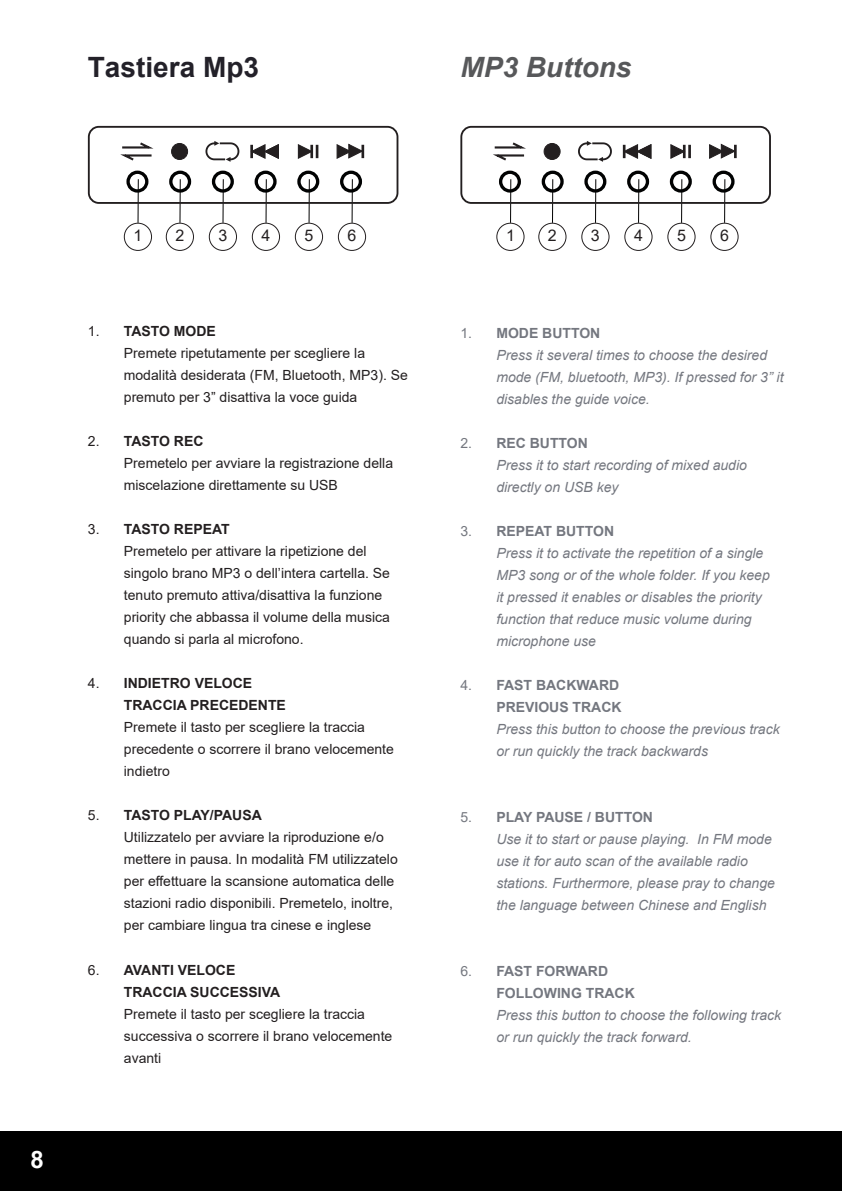
<style>
.page{position:relative;width:842px;height:1191px;background:#fff}
.page>*{position:absolute;margin:0;border:0;box-sizing:border-box;transform-origin:0 0}
.t1{font:700 28px "Arial";color:#232129}
.t2{font:italic 700 28px "Arial";color:#57585a}
.t3{font:700 24px "Arial";color:#fff}
.t4{font:16px "Arial";color:#231f20}
.t5{font:14px/22px "Arial";color:#231f20}
.t6{font:italic 14px/22px "Arial";color:#74777f}
.t7{font:700 14px/22px "Arial";color:#231f20}
.t8{font:700 14px/22px "Arial";color:#74777f;text-align:right}
.s1{font-weight:700}
.s2{font-weight:400}
.s3{font-style:normal}
.s4{font-weight:700;font-style:normal}
</style>
<div class="page">
<div style="left:0;top:1131px;width:842px;height:60px;background:#000"></div>
<hr style="left:138px;top:179px;width:1px;height:44px;background:#000">
<div style="left:124px;top:223px;width:28px;height:28px;border:1px solid #231f20;border-radius:50%"></div>
<hr style="left:510px;top:179px;width:1px;height:44px;background:#000">
<div style="left:496px;top:223px;width:28px;height:28px;border:1px solid #231f20;border-radius:50%"></div>
<hr style="left:180px;top:179px;width:1px;height:44px;background:#000">
<div style="left:166px;top:223px;width:28px;height:28px;border:1px solid #231f20;border-radius:50%"></div>
<hr style="left:552px;top:179px;width:1px;height:44px;background:#000">
<div style="left:538px;top:223px;width:28px;height:28px;border:1px solid #231f20;border-radius:50%"></div>
<hr style="left:223px;top:179px;width:1px;height:44px;background:#000">
<div style="left:209px;top:223px;width:28px;height:28px;border:1px solid #231f20;border-radius:50%"></div>
<hr style="left:595px;top:179px;width:1px;height:44px;background:#000">
<div style="left:581px;top:223px;width:28px;height:28px;border:1px solid #231f20;border-radius:50%"></div>
<hr style="left:266px;top:179px;width:1px;height:44px;background:#000">
<div style="left:252px;top:223px;width:28px;height:28px;border:1px solid #231f20;border-radius:50%"></div>
<hr style="left:638px;top:179px;width:1px;height:44px;background:#000">
<div style="left:624px;top:223px;width:28px;height:28px;border:1px solid #231f20;border-radius:50%"></div>
<hr style="left:309px;top:179px;width:1px;height:44px;background:#000">
<div style="left:295px;top:223px;width:28px;height:28px;border:1px solid #231f20;border-radius:50%"></div>
<hr style="left:681px;top:179px;width:1px;height:44px;background:#000">
<div style="left:667px;top:223px;width:28px;height:28px;border:1px solid #231f20;border-radius:50%"></div>
<hr style="left:352px;top:179px;width:1px;height:44px;background:#000">
<div style="left:338px;top:223px;width:28px;height:28px;border:1px solid #231f20;border-radius:50%"></div>
<hr style="left:724px;top:179px;width:1px;height:44px;background:#000">
<div style="left:710px;top:223px;width:28px;height:28px;border:1px solid #231f20;border-radius:50%"></div>
<svg style="left:126px;top:170px;width:236px;height:24px"></svg>
<div style="left:88px;top:126px;width:310px;height:78px;border:2px solid #231f20;border-radius:10px"></div>
<svg style="left:120px;top:142px;width:34px;height:19px"></svg>
<svg style="left:250px;top:144px;width:29px;height:15px"></svg>
<svg style="left:297px;top:144px;width:21px;height:15px"></svg>
<div style="left:172px;top:143px;width:16px;height:16px;background:#231f20;border-radius:50%"></div>
<div style="left:171px;top:143px;width:17px;height:17px;border:1px solid #231f20;border-radius:50%"></div>
<svg style="left:205px;top:141px;width:34px;height:21px"></svg>
<svg style="left:336px;top:143px;width:28px;height:16px"></svg>
<svg style="left:499px;top:170px;width:236px;height:24px"></svg>
<div style="left:460px;top:126px;width:311px;height:78px;border:2px solid #231f20;border-radius:10px"></div>
<svg style="left:493px;top:142px;width:33px;height:19px"></svg>
<svg style="left:623px;top:144px;width:29px;height:15px"></svg>
<svg style="left:670px;top:144px;width:21px;height:15px"></svg>
<div style="left:544px;top:143px;width:16px;height:16px;background:#231f20;border-radius:50%"></div>
<div style="left:544px;top:143px;width:16px;height:17px;border:1px solid #231f20;border-radius:50%"></div>
<svg style="left:578px;top:141px;width:34px;height:21px"></svg>
<svg style="left:709px;top:143px;width:28px;height:16px"></svg>
<h1 class="t1" style="left:88px;top:48px;width:173px">Tastiera Mp3</h1>
<h1 class="t2" style="left:460px;top:49px;width:173px">MP3 Buttons</h1>
<h2 class="t3" style="left:30px;top:1143px;width:15px">8</h2>
<p class="t4" style="left:133px;top:225px;width:10px">1</p>
<p class="t4" style="left:175px;top:225px;width:10px">2</p>
<p class="t4" style="left:218px;top:225px;width:10px">3</p>
<p class="t4" style="left:261px;top:225px;width:10px">4</p>
<p class="t4" style="left:304px;top:225px;width:10px">5</p>
<p class="t4" style="left:347px;top:225px;width:10px">6</p>
<p class="t4" style="left:506px;top:225px;width:10px">1</p>
<p class="t4" style="left:548px;top:225px;width:10px">2</p>
<p class="t4" style="left:591px;top:225px;width:10px">3</p>
<p class="t4" style="left:634px;top:225px;width:10px">4</p>
<p class="t4" style="left:677px;top:225px;width:10px">5</p>
<p class="t4" style="left:720px;top:225px;width:10px">6</p>
<p class="t5" style="left:124px;top:320px;width:286px;text-indent:-36px">1. <span class="s1">TASTO MODE<br></span>Premete ripetutamente per scegliere la modalità desiderata (FM, Bluetooth, MP3). Se premuto per 3” disattiva la voce guida</p>
<p class="t5" style="left:124px;top:430px;width:271px;text-indent:-36px">2. <span class="s1">TASTO REC<br></span>Premetelo per avviare la registrazione della miscelazione direttamente su USB</p>
<p class="t5" style="left:124px;top:518px;width:268px;text-indent:-36px">3. <span class="s1">TASTO REPEAT<br></span>Premetelo per attivare la ripetizione del singolo brano MP3 o dell’intera cartella. Se tenuto premuto attiva/disattiva la funzione priority che abbassa il volume della musica quando si parla al microfono.</p>
<p class="t7" style="left:124px;top:672px;width:164px;text-indent:-36px"><span class="s2">4.</span> INDIETRO VELOCE<br>TRACCIA PRECEDENTE</p>
<p class="t5" style="left:124px;top:716px;width:272px">Premete il tasto per scegliere la traccia precedente o scorrere il brano velocemente indietro</p>
<p class="t5" style="left:124px;top:804px;width:275px;text-indent:-36px">5. <span class="s1">TASTO PLAY/PAUSA<br></span>Utilizzatelo per avviare la riproduzione e/o mettere in pausa. In modalità FM utilizzatelo per effettuare la scansione automatica delle stazioni radio disponibili. Premetelo, inoltre, per cambiare lingua tra cinese e inglese</p>
<p class="t7" style="left:124px;top:958px;width:158px;text-indent:-36px"><span class="s2">6.</span> AVANTI VELOCE<br>TRACCIA SUCCESSIVA</p>
<p class="t5" style="left:124px;top:1002px;width:270px">Premete il tasto per scegliere la traccia successiva o scorrere il brano velocemente avanti</p>
<p class="t6" style="left:496px;top:322px;width:289px;text-indent:-36px"><span class="s3">1.</span> <span class="s4">MODE BUTTON<br></span>Press it several times to choose the desired mode (FM, bluetooth, MP3). If pressed for 3” it disables the guide voice.</p>
<p class="t6" style="left:496px;top:432px;width:252px;text-indent:-36px"><span class="s3">2.</span> <span class="s4">REC BUTTON<br></span>Press it to start recording of mixed audio directly on USB key</p>
<p class="t6" style="left:496px;top:520px;width:275px;text-indent:-36px"><span class="s3">3.</span> <span class="s4">REPEAT BUTTON<br></span>Press it to activate the repetition of a single MP3 song or of the whole folder. If you keep it pressed it enables or disables the priority function that reduce music volume during microphone use</p>
<p class="t8" style="left:460px;top:674px;width:163px"><span class="s2">4.</span> FAST BACKWARD<br>PREVIOUS TRACK</p>
<p class="t6" style="left:496px;top:718px;width:285px">Press this button to choose the previous track or run quickly the track backwards</p>
<p class="t6" style="left:496px;top:806px;width:280px;text-indent:-36px"><span class="s3">5.</span> <span class="s4">PLAY PAUSE / BUTTON<br></span>Use it to start or pause playing. In FM mode use it for auto scan of the available radio stations. Furthermore, please pray to change the language between Chinese and English</p>
<p class="t8" style="left:496px;top:960px;width:140px;text-align:left;text-indent:-36px"><span class="s2">6.</span> FAST FORWARD<br>FOLLOWING TRACK</p>
<p class="t6" style="left:496px;top:1004px;width:286px">Press this button to choose the following track or run quickly the track forward.</p>
</div>
